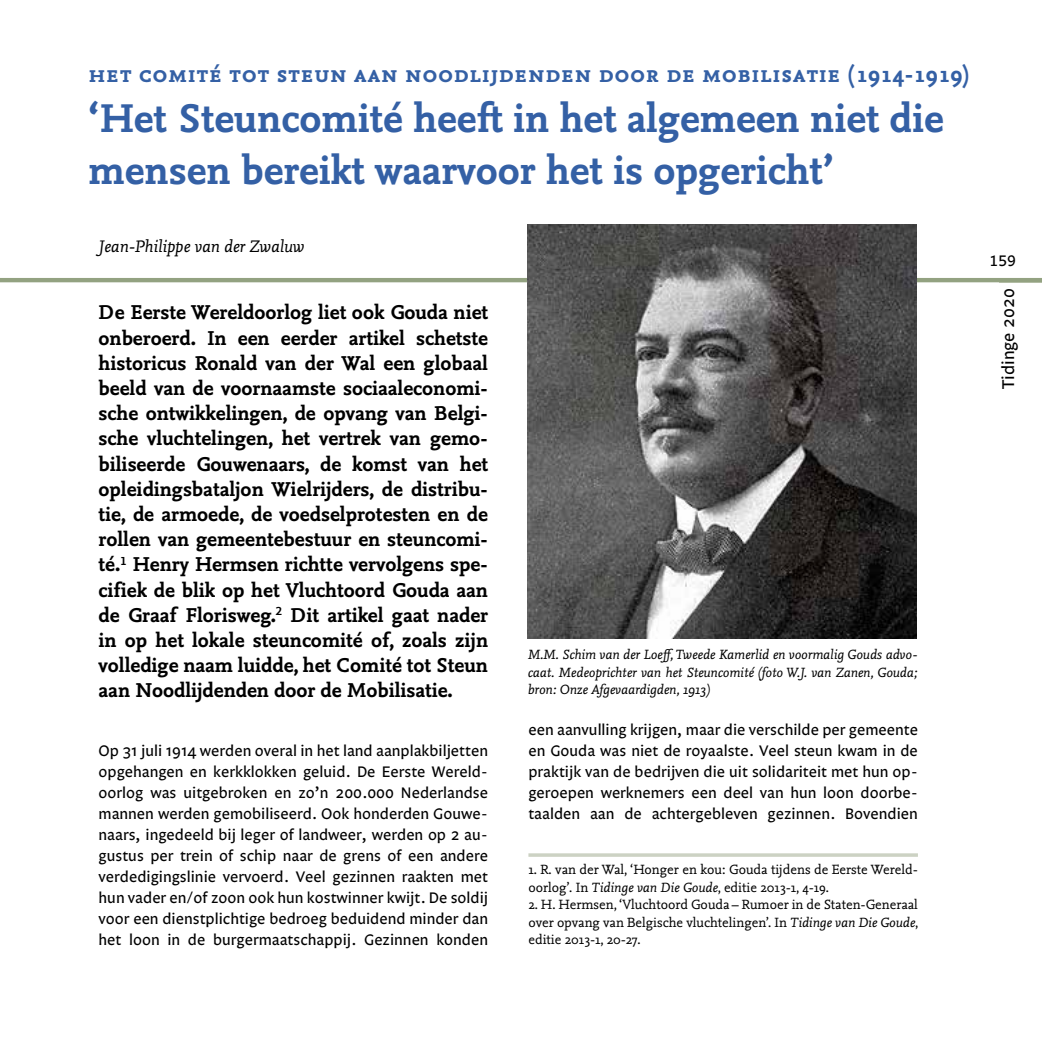
<style>
.page{position:relative;width:1042px;height:1042px;background:#fff}
.page>*{position:absolute;margin:0;border:0;box-sizing:border-box;transform-origin:0 0}
.t1{font:700 42px/51.8px "Nexus Mix";color:#3460a5}
.t2{font:24.5px "Nexus Mix Bold SC";letter-spacing:.02em;color:#3460a5}
.t3{font:700 21px/25.2px "Nexus Mix";color:#000;text-align:justify}
.t4{font:italic 17.5px "Nexus Mix";color:#000}
.t5{font:17.5px "Legato One";color:#000}
.t6{font:15.75px/21px "Legato One";color:#000;text-align:justify}
.t7{font:15.75px "Legato One TF";color:#000}
.t8{font:14px/17.5px "Nexus Mix";color:#000}
.t9{font:italic 14px/17.5px "Nexus Mix";color:#000;text-align:justify}
.s1{font-style:italic}
</style>
<div class="page">
<div style="left:999px;top:278px;width:43px;height:5px;background:#b2bca4"></div>
<hr style="left:0;top:278px;width:1042px;height:4px;background:#93a281">
<img style="left:528px;top:224px;width:388px;height:415px">
<hr style="left:528px;top:853px;width:390px;height:4px;background:#d5d9cd">
<h2 class="t2" style="left:89px;top:58px;width:881px">het comité tot steun aan noodlijdenden door de mobilisatie (1914-1919)</h2>
<h1 class="t1" style="left:89px;top:92px;width:856px">‘Het Steuncomité heeft in het algemeen niet die mensen bereikt waarvoor het is opgericht’</h1>
<p class="t4" style="left:99px;top:235px;width:207px">Jean-Philippe van der Zwaluw</p>
<p class="t3" style="left:99px;top:300px;width:391px">De Eerste Wereldoorlog liet ook Gouda niet onberoerd. In een eerder artikel schetste historicus Ronald van der Wal een globaal beeld van de voornaamste sociaaleconomi&shy;sche ontwikkelingen, de opvang van Belgi&shy;sche vluchtelingen, het vertrek van gemo&shy;biliseerde Gouwenaars, de komst van het opleidingsbataljon Wielrijders, de distribu&shy;tie, de armoede, de voedselprotesten en de rollen van gemeentebestuur en steuncomi&shy;té.<sup>1</sup> Henry Hermsen richtte vervolgens spe&shy;cifiek de blik op het Vluchtoord Gouda aan de Graaf Florisweg.<sup>2</sup> Dit artikel gaat nader in op het lokale steuncomité of, zoals zijn volledige naam luidde, het Comité tot Steun aan Noodlijdenden door de Mobilisatie.</p>
<p class="t6" style="left:99px;top:741px;width:391px">Op 31 juli 1914 werden overal in het land aanplakbiljetten opgehangen en kerkklokken geluid. De Eerste Wereld&shy;oorlog was uitgebroken en zo’n 200.000 Nederlandse mannen werden gemobiliseerd. Ook honderden Gouwe&shy;naars, ingedeeld bij leger of landweer, werden op 2 au&shy;gustus per trein of schip naar de grens of een andere verdedigingslinie vervoerd. Veel gezinnen raakten met hun vader en/of zoon ook hun kostwinner kwijt. De soldij voor een dienstplichtige bedroeg beduidend minder dan het loon in de burgermaatschappij. Gezinnen konden</p>
<p class="t9" style="left:528px;top:646px;width:391px">M.M. Schim van der Loeff, Tweede Kamerlid en voormalig Gouds advo&shy;caat. Medeoprichter van het Steuncomité (foto W.J. van Zanen, Gouda; bron: Onze Afgevaardigden, 1913)</p>
<p class="t6" style="left:528px;top:720px;width:391px">een aanvulling krijgen, maar die verschilde per gemeente en Gouda was niet de royaalste. Veel steun kwam in de praktijk van de bedrijven die uit solidariteit met hun op&shy;geroepen werknemers een deel van hun loon doorbe&shy;taalden aan de achtergebleven gezinnen. Bovendien</p>
<p class="t8" style="left:528px;top:861px;width:391px">1. R. van der Wal, ‘Honger en kou: Gouda tijdens de Eerste Wereld&shy;oorlog’. In <span class="s1">Tidinge van Die Goude</span>, editie 2013-1, 4-19.</p>
<p class="t8" style="left:528px;top:896px;width:391px;text-align:justify">2. H. Hermsen, ‘Vluchtoord Gouda – Rumoer in de Staten-Generaal over opvang van Belgische vluchtelingen’. In <span class="s1">Tidinge van Die Goude</span>, editie 2013-1, 20-27.</p>
<p class="t7" style="left:989px;top:252px;width:28px">159</p>
<p class="t5" style="left:998px;top:389px;width:102px;rotate:-90deg">Tidinge 2020</p>
</div>
